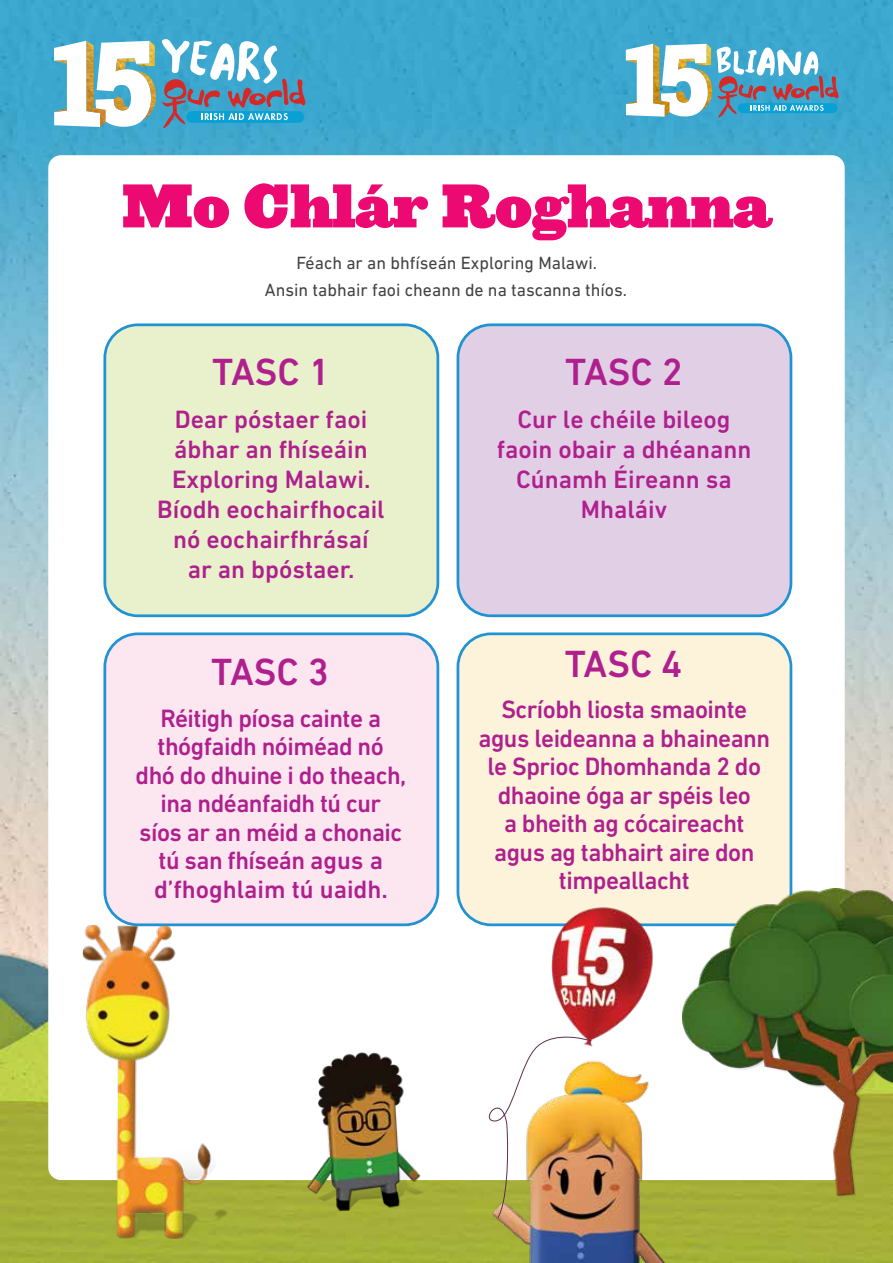
<style>
.page{position:relative;width:893px;height:1263px;background:#fff}
.page>*{position:absolute;margin:0;border:0;box-sizing:border-box;transform-origin:0 0}
.t1{font:57px "Ziggurat HTF Black";color:#ed0972}
.t2{font:500 38.55px "DIN Next LT Pro";color:#af1f8e}
.t3{font:500 25.5px/28.5px "DIN Next LT Pro";letter-spacing:-.02em;color:#af1f8e;text-align:center}
.t4{font:500 25.5px/30px "DIN Next LT Pro";color:#af1f8e;text-align:center}
.t5{font:18px/26.7px "DIN Next LT Pro";color:#414042;text-align:center}
</style>
<div class="page">
<img style="left:0;top:0;width:893px;height:1263px">
<div style="left:48px;top:155px;width:797px;height:1025px;background:#fff;border-radius:13px"></div>
<svg style="left:162px;top:39px;width:144px;height:89px"></svg>
<img style="left:54px;top:41px;width:102px;height:86px">
<img style="left:626px;top:44px;width:86px;height:73px">
<svg style="left:717px;top:47px;width:122px;height:71px"></svg>
<img style="left:80px;top:925px;width:157px;height:316px">
<div style="left:105px;top:634px;width:333px;height:291px;background:#fce6f0;border-radius:33px"></div>
<div style="left:103px;top:632px;width:336px;height:294px;border:3px solid #2193d2;border-radius:33px"></div>
<div style="left:105px;top:325px;width:333px;height:291px;background:#e8f1cc;border-radius:33px"></div>
<div style="left:103px;top:323px;width:336px;height:294px;border:3px solid #2193d2;border-radius:33px"></div>
<div style="left:458px;top:325px;width:333px;height:291px;background:#e1cfe5;border-radius:33px"></div>
<div style="left:457px;top:323px;width:335px;height:294px;border:3px solid #2193d2;border-radius:33px"></div>
<div style="left:458px;top:634px;width:333px;height:291px;background:#fdf3db;border-radius:33px"></div>
<div style="left:457px;top:632px;width:335px;height:294px;border:3px solid #2193d2;border-radius:33px"></div>
<img style="left:279px;top:1052px;width:143px;height:163px">
<img style="left:699px;top:888px;width:194px;height:309px">
<img style="left:483px;top:907px;width:216px;height:356px">
<img style="left:478px;top:1030px;width:114px;height:188px">
<h1 class="t1" style="left:122px;top:168px;width:650px">Mo Chlár Roghanna</h1>
<p class="t5" style="left:265px;top:249px;width:364px">Féach ar an bhfíseán Exploring Malawi.<br>Ansin tabhair faoi cheann de na tascanna thíos.</p>
<h2 class="t2" style="left:212px;top:349px;width:119px">TASC 1</h2>
<p class="t4" style="left:157px;top:404px;width:229px">Dear póstaer faoi ábhar an fhíseáin<br>Exploring Malawi.<br>Bíodh eochairfhocail nó eochairfhrásaí<br>ar an bpóstaer.</p>
<h2 class="t2" style="left:211px;top:650px;width:119px">TASC 3</h2>
<p class="t3" style="left:136px;top:703px;width:272px">Réitigh píosa cainte a thógfaidh nóiméad nó dhó do dhuine i do theach, ina ndéanfaidh tú cur<br>síos ar an méid a chonaic tú san fhíseán agus a d’fhoghlaim tú uaidh.</p>
<h2 class="t2" style="left:565px;top:349px;width:119px">TASC 2</h2>
<p class="t4" style="left:497px;top:404px;width:256px">Cur le chéile bileog faoin obair a dhéanann<br>Cúnamh Éireann sa<br>Mhaláiv</p>
<h2 class="t2" style="left:565px;top:641px;width:119px">TASC 4</h2>
<p class="t3" style="left:478px;top:695px;width:293px">Scríobh liosta smaointe agus leideanna a bhaineann le Sprioc Dhomhanda 2 do dhaoine óga ar spéis leo<br>a bheith ag cócaireacht agus ag tabhairt aire don timpeallacht</p>
</div>
